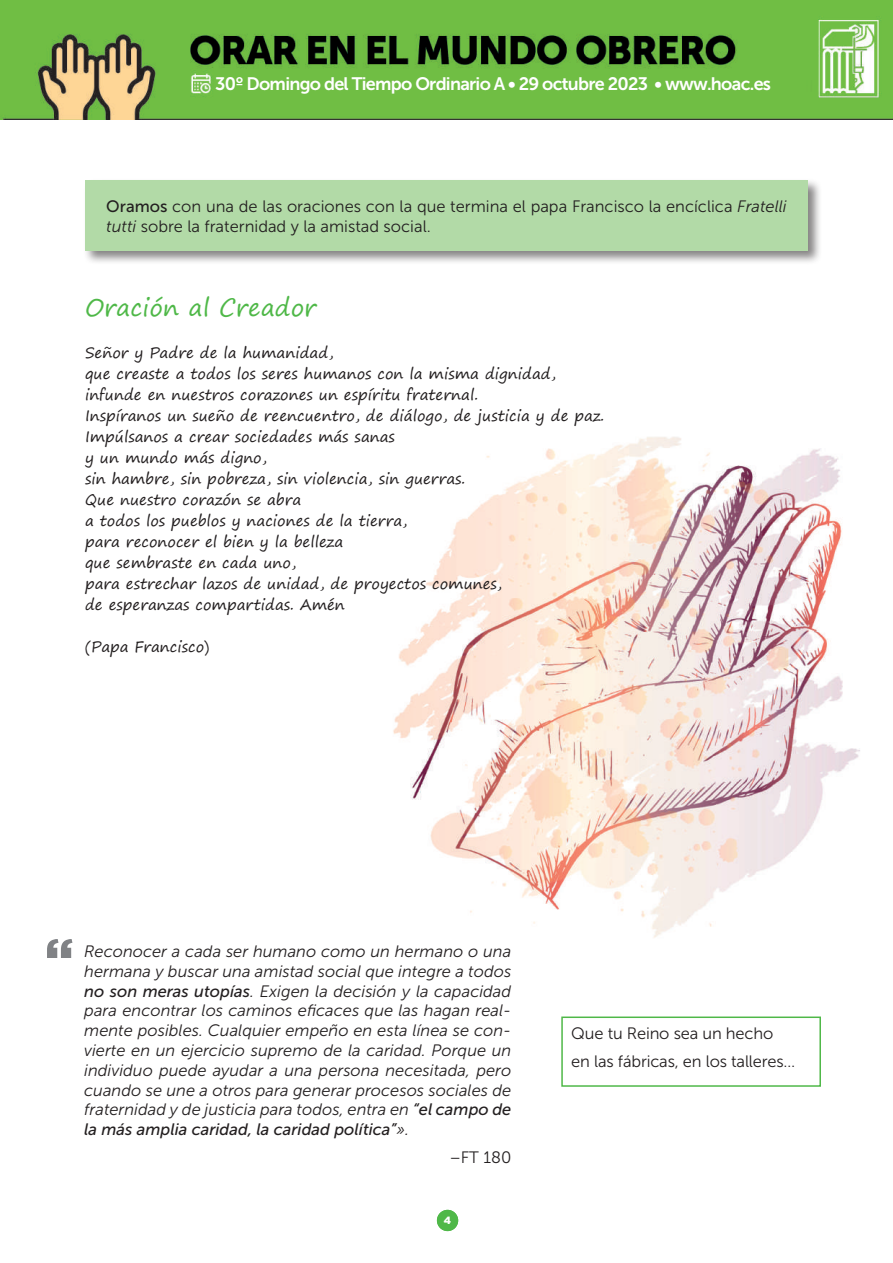
<style>
.page{position:relative;width:893px;height:1263px;background:#fff}
.page>*{position:absolute;margin:0;border:0;box-sizing:border-box;transform-origin:0 0}
.t1{font:900 52.5px "Gotham HTF";color:#808285}
.t2{font:24px "Segoe Print";color:#4fb848}
.t3{font:18px "Museo Sans 700";letter-spacing:-.04em;color:#fff}
.t4{font:italic 16.5px/19.8px "Museo Sans 300";color:#231f20;text-align:justify}
.t5{font:16.5px/19.5px "Museo Sans 300";color:#231f20}
.t6{font:italic 16.5px "Museo Sans 500";color:#231f20}
.t7{font:15px/21px "Segoe Print";color:#231f20}
.t8{font:900 10.5px "Gotham HTF";color:#fff}
.s1{font-family:"Museo Sans 500"}
.s2{font-style:italic}
.s3{font-family:"Museo Sans 300"}
</style>
<div class="page">
<img style="left:0;top:0;width:893px;height:119px">
<img style="left:393px;top:437px;width:467px;height:501px">
<div style="left:437px;top:1210px;width:21px;height:21px;background:#4fb848;border-radius:50%"></div>
<div style="left:83px;top:178px;width:739px;height:87px;background:#231f20;opacity:.55"></div>
<div style="left:85px;top:181px;width:723px;height:70px;background:#b2daa7"></div>
<div style="left:561px;top:1016px;width:260px;height:71px;border:2px solid #4fb848"></div>
<p class="t3" style="left:215px;top:74px;width:557px">30º Domingo del Tiempo Ordinario A • 29 octubre 2023 • www.hoac.es</p>
<p class="t5" style="left:106px;top:197px;width:682px"><span class="s1">Oramos</span> con una de las oraciones con la que termina el papa Francisco la encíclica <span class="s2">Fratelli tutti</span> sobre la fraternidad y la amistad social.</p>
<h2 class="t2" style="left:85px;top:286px;width:233px">Oración al Creador</h2>
<p class="t7" style="left:85px;top:342px;width:521px">Señor y Padre de la humanidad,<br>que creaste a todos los seres humanos con la misma dignidad, infunde en nuestros corazones un espíritu fraternal.<br>Inspíranos un sueño de reencuentro, de diálogo, de justicia y de paz.<br>Impúlsanos a crear sociedades más sanas<br>y un mundo más digno,<br>sin hambre, sin pobreza, sin violencia, sin guerras.<br>Que nuestro corazón se abra<br>a todos los pueblos y naciones de la tierra,<br>para reconocer el bien y la belleza<br>que sembraste en cada uno,<br>para estrechar lazos de unidad, de proyectos comunes,<br>de esperanzas compartidas. Amén</p>
<p class="t7" style="left:85px;top:636px;width:126px">(Papa Francisco)</p>
<h1 class="t1" style="left:45px;top:927px;width:30px">“</h1>
<p class="t4" style="left:84px;top:941px;width:429px">Reconocer a cada ser humano como un hermano o una hermana y buscar una amistad social que integre a todos <span class="s1">no son meras utopías</span>. Exigen la decisión y la capacidad para encontrar los caminos eficaces que las hagan real&shy;mente posibles. Cualquier empeño en esta línea se con&shy;vierte en un ejercicio supremo de la caridad. Porque un individuo puede ayudar a una persona necesitada, pero cuando se une a otros para generar procesos sociales de fraternidad y de justicia para todos, entra en <span class="s1">“el campo de</span></p>
<p class="t6" style="left:84px;top:1120px;width:326px">la más amplia caridad, la caridad política”<span class="s3">».</span></p>
<p class="t5" style="left:449px;top:1148px;width:63px">–FT 180</p>
<p class="t8" style="left:444px;top:1214px;width:9px">4</p>
<p class="t5" style="left:571px;top:1019px;width:225px;line-height:28.3px">Que tu Reino sea un hecho en las fábricas, en los talleres…</p>
</div>
